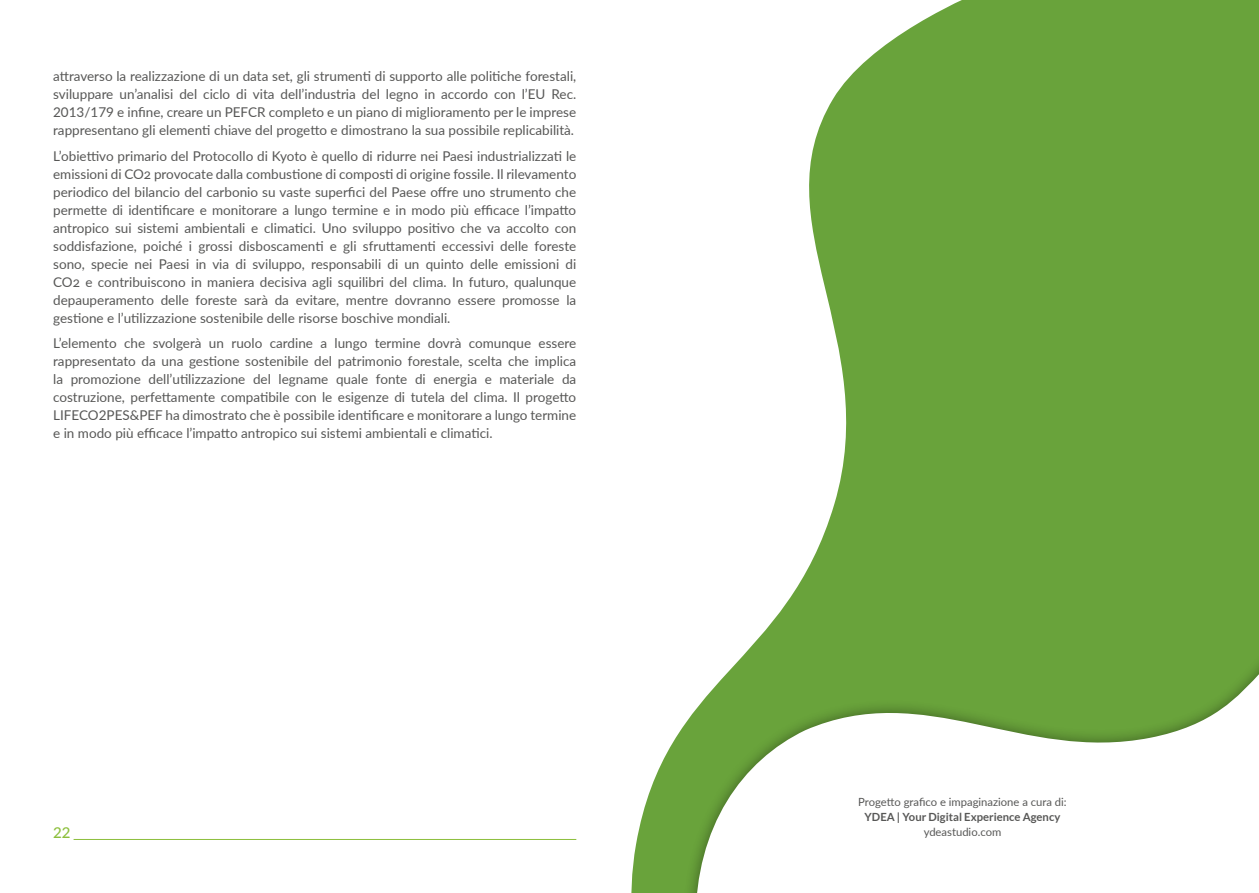
<style>
.page{position:relative;width:1259px;height:893px;background:#fff}
.page>*{position:absolute;margin:0;border:0;box-sizing:border-box;transform-origin:0 0}
.t1{font:500 15px "Lato";color:#8cbf3c}
.t2{font:13.5px/18px "Lato";color:#575756;text-align:justify}
.t3{font:11.25px "Lato";color:#575756}
.t4{font:700 11.25px "Lato";color:#575756}
</style>
<div class="page">
<hr style="left:74px;top:839px;width:502px;height:1px;background:#8cbf3c">
<svg style="left:631px;top:0;width:628px;height:893px;fill:#69a33b"></svg>
<div style="left:682px;top:600px;width:577px;height:293px;background:#000;opacity:.43"></div>
<svg style="left:695px;top:613px;width:564px;height:280px"></svg>
<p class="t2" style="left:53px;top:67px;width:524px">attraverso la realizzazione di un data set, gli strumenti di supporto alle politiche forestali, sviluppare un’analisi del ciclo di vita dell’industria del legno in accordo con l’EU Rec.<br>2013/179 e infine, creare un PEFCR completo e un piano di miglioramento per le imprese rappresentano gli elementi chiave del progetto e dimostrano la sua possibile replicabilità.</p>
<p class="t2" style="left:53px;top:146px;width:524px">L’obiettivo primario del Protocollo di Kyoto è quello di ridurre nei Paesi industrializzati le emissioni di CO2 provocate dalla combustione di composti di origine fossile. Il rilevamento periodico del bilancio del carbonio su vaste superfici del Paese offre uno strumento che permette di identificare e monitorare a lungo termine e in modo più efficace l’impatto antropico sui sistemi ambientali e climatici. Uno sviluppo positivo che va accolto con soddisfazione, poiché i grossi disboscamenti e gli sfruttamenti eccessivi delle foreste sono, specie nei Paesi in via di sviluppo, responsabili di un quinto delle emissioni di CO2 e contribuiscono in maniera decisiva agli squilibri del clima. In futuro, qualunque depauperamento delle foreste sarà da evitare, mentre dovranno essere promosse la gestione e l’utilizzazione sostenibile delle risorse boschive mondiali.</p>
<p class="t2" style="left:53px;top:334px;width:524px">L’elemento che svolgerà un ruolo cardine a lungo termine dovrà comunque essere rappresentato da una gestione sostenibile del patrimonio forestale, scelta che implica la promozione dell’utilizzazione del legname quale fonte di energia e materiale da costruzione, perfettamente compatibile con le esigenze di tutela del clima. Il progetto LIFECO2PES&amp;PEF ha dimostrato che è possibile identificare e monitorare a lungo termine e in modo più efficace l’impatto antropico sui sistemi ambientali e climatici.</p>
<p class="t1" style="left:53px;top:822px;width:19px">22</p>
<p class="t3" style="left:858px;top:793px;width:210px">Progetto grafico e impaginazione a cura di:</p>
<p class="t4" style="left:864px;top:810px;width:197px">YDEA | Your Digital Experience Agency</p>
<p class="t3" style="left:923px;top:823px;width:79px">ydeastudio.com</p>
</div>
